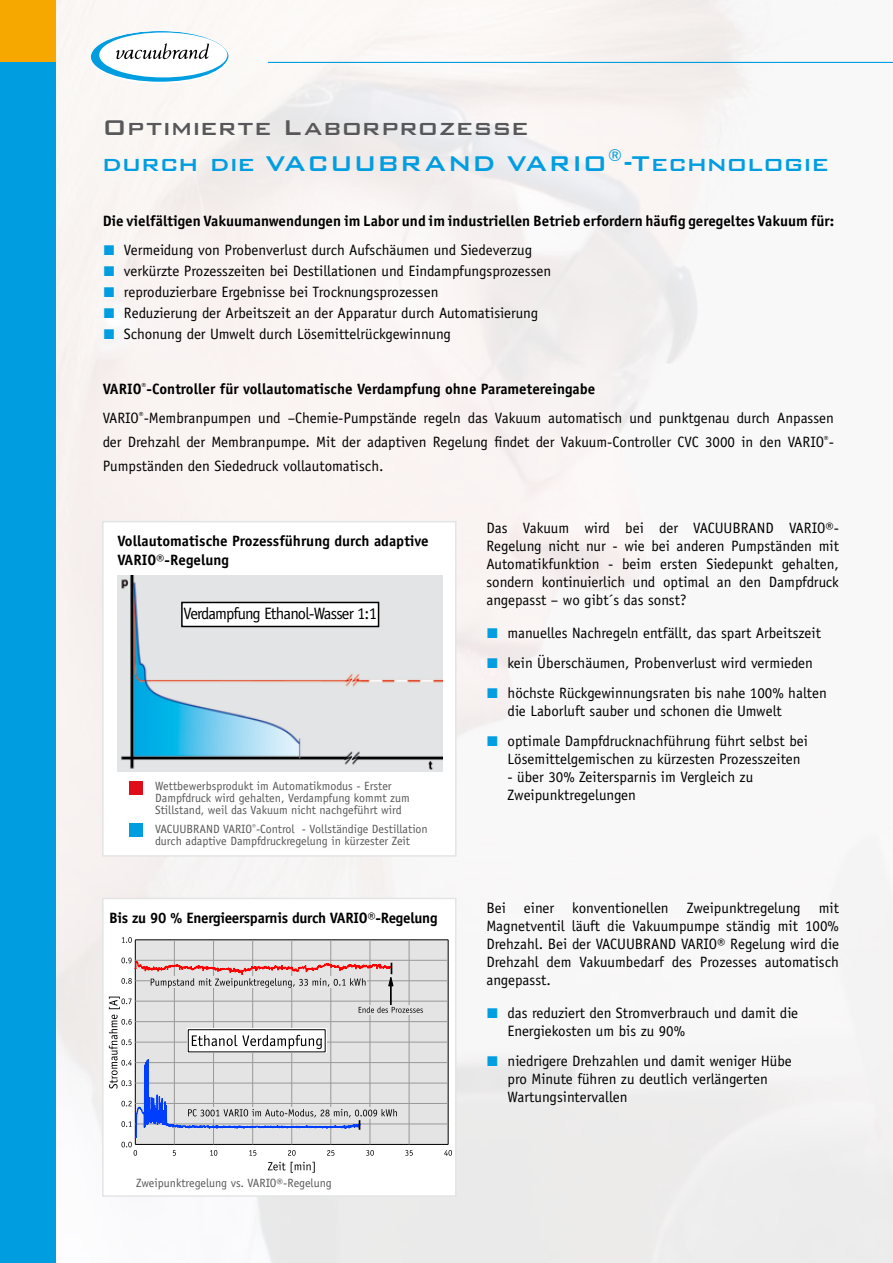
<style>
.page{position:relative;width:893px;height:1263px;background:#fff}
.page>*{position:absolute;margin:0;border:0;box-sizing:border-box;transform-origin:0 0}
.t1{font:500 28.5px/36px "Bank Gothic BT";color:#009ee0}
.t2{font:16.5px "Officina Sans";letter-spacing:-.05em;color:#000}
.t3{font:15px/18px "Officina Sans";color:#000}
.t4{font:700 15px/19.5px "Officina Sans";color:#000}
.t5{font:700 15px "Officina Sans";letter-spacing:-.02em;color:#000}
.t6{font:12px/12px "Officina Sans";color:#58585a}
.s1{color:#58585a}
.s2{font-family:"Arial";font-size:21px;color:#009ee0}
.s3{font-weight:700}
</style>
<div class="page">
<img style="left:55px;top:0;width:838px;height:1263px">
<div style="left:0;top:59px;width:55px;height:1204px;background:#009ee0"></div>
<svg style="left:91px;top:31px;width:138px;height:51px"></svg>
<hr style="left:268px;top:62px;width:625px;height:1px;background:#009ee0">
<div style="left:0;top:0;width:55px;height:61px;background:#f7a800"></div>
<div style="left:102px;top:521px;width:354px;height:336px;background:#fff;border:2px solid #e3e4e4"></div>
<img style="left:117px;top:575px;width:325px;height:196px">
<div style="left:130px;top:781px;width:13px;height:13px;background:#e10e1a"></div>
<div style="left:130px;top:823px;width:13px;height:13px;background:#009ee0"></div>
<div style="left:102px;top:898px;width:354px;height:299px;background:#fff;border:2px solid #e3e4e4"></div>
<svg style="left:108px;top:934px;width:349px;height:238px"></svg>
<hr style="left:448px;top:940px;width:1px;height:204px;background:#000">
<hr style="left:135px;top:960px;width:313px;height:1px;background:#989898">
<hr style="left:135px;top:980px;width:313px;height:1px;background:#989898">
<hr style="left:135px;top:1001px;width:313px;height:1px;background:#989898">
<hr style="left:135px;top:1021px;width:313px;height:1px;background:#989898">
<hr style="left:135px;top:1042px;width:313px;height:1px;background:#989898">
<hr style="left:135px;top:1062px;width:313px;height:1px;background:#989898">
<hr style="left:135px;top:1083px;width:313px;height:1px;background:#989898">
<hr style="left:135px;top:1103px;width:313px;height:1px;background:#989898">
<svg style="left:121px;top:1101px;width:11px;height:5px"></svg>
<hr style="left:135px;top:1124px;width:313px;height:1px;background:#989898">
<svg style="left:121px;top:1121px;width:11px;height:6px"></svg>
<hr style="left:135px;top:1144px;width:313px;height:1px;background:#000">
<hr style="left:135px;top:939px;width:313px;height:1px;background:#000">
<svg style="left:444px;top:1150px;width:8px;height:6px"></svg>
<hr style="left:409px;top:940px;width:1px;height:204px;background:#989898">
<svg style="left:405px;top:1150px;width:8px;height:6px"></svg>
<hr style="left:370px;top:940px;width:1px;height:204px;background:#989898">
<svg style="left:366px;top:1150px;width:8px;height:6px"></svg>
<svg style="left:121px;top:1142px;width:13px;height:14px"></svg>
<svg style="left:134px;top:1089px;width:227px;height:83px"></svg>
<div style="left:187px;top:1107px;width:211px;height:12px;background:#e4e4e4"></div>
<svg style="left:188px;top:1109px;width:209px;height:21px"></svg>
<svg style="left:109px;top:934px;width:314px;height:155px"></svg>
<div style="left:182px;top:602px;width:197px;height:24px;background:#fff"></div>
<div style="left:181px;top:602px;width:198px;height:25px;border:2px solid #000"></div>
<h1 class="t1" style="left:102px;top:109px;width:728px"><span class="s1">Optimierte Laborprozesse<br></span>durch die VACUUBRAND VARIO<sup>®</sup>-Technologie</h1>
<p class="t4" style="left:103px;top:211px;width:733px">Die vielfältigen Vakuumanwendungen im Labor und im industriellen Betrieb erfordern häufig geregeltes Vakuum für:</p>
<p class="t3" style="left:103px;top:241px;width:431px"><span class="s2">■</span> Vermeidung von Probenverlust durch Aufschäumen und Siedeverzug</p>
<p class="t3" style="left:103px;top:262px;width:450px"><span class="s2">■</span> verkürzte Prozesszeiten bei Destillationen und Eindampfungsprozessen</p>
<p class="t3" style="left:103px;top:283px;width:337px"><span class="s2">■</span> reproduzierbare Ergebnisse bei Trocknungsprozessen</p>
<p class="t3" style="left:103px;top:304px;width:437px"><span class="s2">■</span> Reduzierung der Arbeitszeit an der Apparatur durch Automatisierung</p>
<p class="t3" style="left:103px;top:325px;width:350px"><span class="s2">■</span> Schonung der Umwelt durch Lösemittelrückgewinnung</p>
<p class="t3" style="left:103px;top:375px;width:733px;line-height:28.8px"><span class="s3">VARIO</span><sup>®</sup><span class="s3">-Controller für vollautomatische Verdampfung ohne Parametereingabe<br></span>VARIO<sup>®</sup>-Membranpumpen und –Chemie-Pumpstände regeln das Vakuum automatisch und punktgenau durch Anpassen</p>
<p class="t3" style="left:103px;top:430px;width:733px;line-height:24px">der Drehzahl der Membranpumpe. Mit der adaptiven Regelung findet der Vakuum-Controller CVC 3000 in den VARIO<sup>®</sup>-<br>Pumpständen den Siededruck vollautomatisch.</p>
<p class="t4" style="left:117px;top:531px;width:313px">Vollautomatische Prozessführung durch adaptive<br>VARIO®-Regelung</p>
<p class="t2" style="left:183px;top:604px;width:195px">Verdampfung Ethanol-Wasser 1:1</p>
<p class="t6" style="left:155px;top:780px;width:256px">Wettbewerbsprodukt im Automatikmodus - Erster<br>Dampfdruck wird gehalten, Verdampfung kommt zum<br>Stillstand, weil das Vakuum nicht nachgeführt wird</p>
<p class="t6" style="left:155px;top:822px;width:274px">VACUUBRAND VARIO<sup>®</sup>-Control - Vollständige Destillation durch adaptive Dampfdruckregelung in kürzester Zeit</p>
<p class="t5" style="left:109px;top:908px;width:330px">Bis zu 90 % Energieersparnis durch VARIO®-Regelung</p>
<p class="t6" style="left:136px;top:1177px;width:197px">Zweipunktregelung vs. VARIO®-Regelung</p>
<p class="t3" style="left:486px;top:519px;width:354px;text-align:justify">Das Vakuum wird bei der VACUUBRAND VARIO®- Regelung nicht nur - wie bei anderen Pumpständen mit Automatikfunktion - beim ersten Siedepunkt gehalten, sondern kontinuierlich und optimal an den Dampfdruck angepasst – wo gibt´s das sonst?</p>
<p class="t3" style="left:486px;top:624px;width:336px"><span class="s2">■</span> manuelles Nachregeln entfällt, das spart Arbeitszeit</p>
<p class="t3" style="left:486px;top:654px;width:328px"><span class="s2">■</span> kein Überschäumen, Probenverlust wird vermieden</p>
<p class="t3" style="left:508px;top:684px;width:321px;text-indent:-21px"><span class="s2">■</span> höchste Rückgewinnungsraten bis nahe 100% halten die Laborluft sauber und schonen die Umwelt</p>
<p class="t3" style="left:508px;top:732px;width:302px;text-indent:-21px"><span class="s2">■</span> optimale Dampfdrucknachführung führt selbst bei<br>Lösemittelgemischen zu kürzesten Prozesszeiten</p>
<p class="t3" style="left:508px;top:768px;width:247px">- über 30% Zeitersparnis im Vergleich zu<br>Zweipunktregelungen</p>
<p class="t3" style="left:486px;top:899px;width:354px;text-align:justify">Bei einer konventionellen Zweipunktregelung mit Magnetventil läuft die Vakuumpumpe ständig mit 100% Drehzahl. Bei der VACUUBRAND VARIO® Regelung wird die Drehzahl dem Vakuumbedarf des Prozesses automatisch angepasst.</p>
<p class="t3" style="left:508px;top:1004px;width:292px;text-indent:-21px"><span class="s2">■</span> das reduziert den Stromverbrauch und damit die<br>Energiekosten um bis zu 90%</p>
<p class="t3" style="left:508px;top:1052px;width:286px;text-indent:-21px"><span class="s2">■</span> niedrigere Drehzahlen und damit weniger Hübe pro Minute führen zu deutlich verlängerten<br>Wartungsintervallen</p>
</div>
